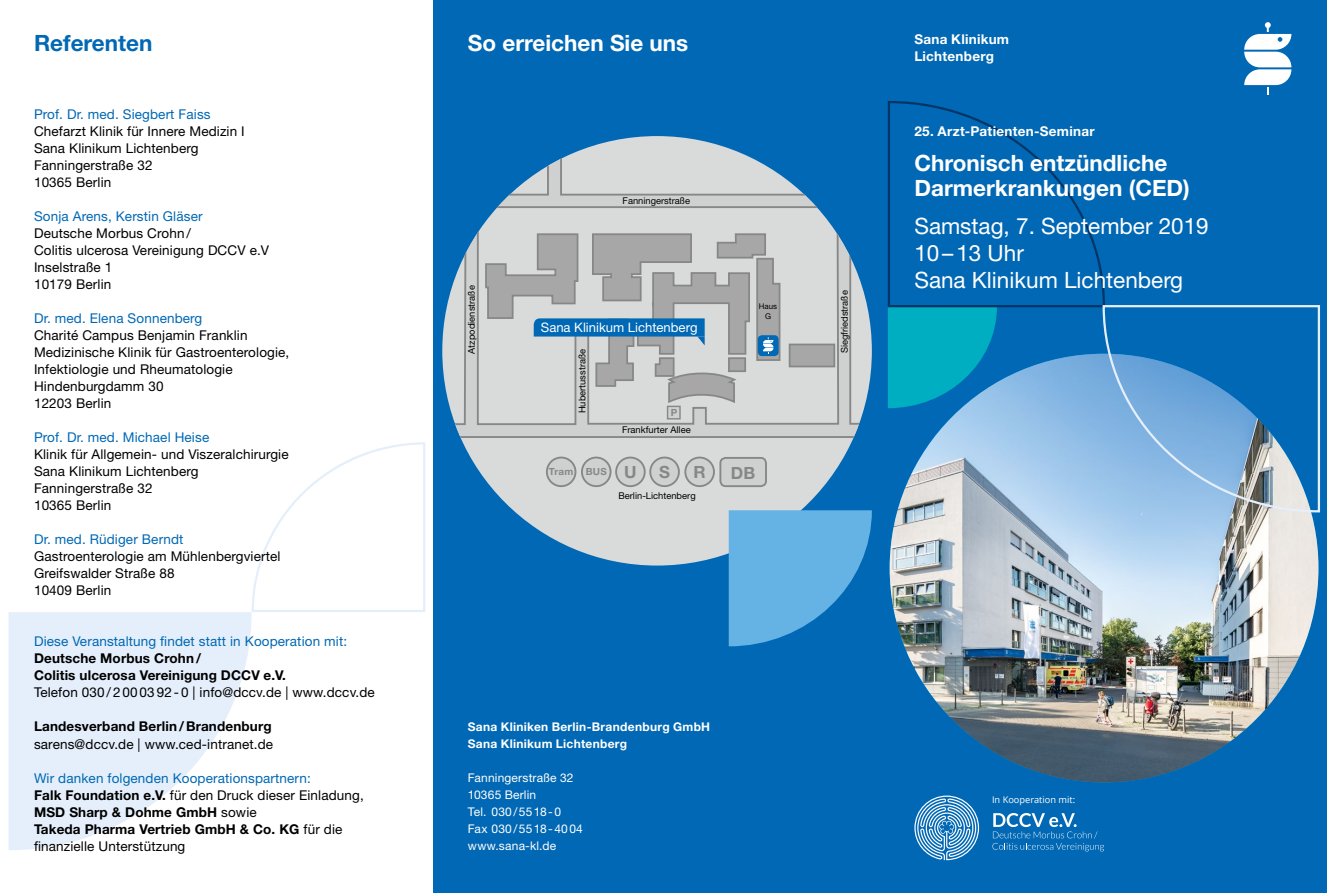
<style>
.page{position:relative;width:1327px;height:893px;background:#fff}
.page>*{position:absolute;margin:0;border:0;box-sizing:border-box;transform-origin:0 0}
.t1{font:700 22.5px/25.5px "Helvetica Neue LT Pro";color:#fff}
.t2{font:22.5px/27px "Helvetica Neue LT Pro";color:#fff}
.t3{font:700 22.5px "Helvetica Neue LT Pro";color:#0068b4}
.t4{font:700 16.8px "Helvetica Neue LT Pro";color:#868786}
.t5{font:13.5px/17px "Helvetica Neue LT Pro";letter-spacing:.01em;color:#000}
.t6{font:700 13.5px/17px "Helvetica Neue LT Pro";letter-spacing:.01em;color:#000}
.t7{font:13.5px "Helvetica Neue LT Pro";letter-spacing:.01em;color:#0068b4}
.t8{font:700 13.5px/17px "Helvetica Neue LT Pro";letter-spacing:.02em;color:#fff}
.t9{font:13.05px "Helvetica Neue LT Pro";color:#fff}
.t10{font:12px/17px "Helvetica Neue LT Pro";letter-spacing:.015em;color:#fff}
.t11{font:700 12px/17px "Helvetica Neue LT Pro";letter-spacing:.025em;color:#fff}
.t12{font:700 9.75px "Helvetica Neue LT Pro";letter-spacing:.025em;color:#868786}
.t13{font:9.3px "Helvetica Neue LT Pro";color:#000}
.t14{font:9.3px "Open Sans";color:#fff}
.t15{font:7.8px/9.4px "Helvetica Neue LT Pro";color:#000;text-align:center}
.s1{font-weight:400;color:#0068b4}
.s2{font-weight:400}
.s3{font-size:16.8px}
</style>
<div class="page">
<div style="left:434px;top:0;width:893px;height:893px;background:#0068b4"></div>
<img style="left:889px;top:354px;width:429px;height:428px;border-radius:214px">
<svg style="left:9px;top:612px;width:243px;height:238px;fill:#e5effb"></svg>
<svg style="left:250px;top:442px;width:175px;height:171px"></svg>
<svg style="left:992px;top:813px;width:112px;height:38px"></svg>
<svg style="left:914px;top:796px;width:65px;height:64px"></svg>
<div style="left:442px;top:136px;width:430px;height:430px;background:#d9dada;border-radius:50%"></div>
<svg style="left:442px;top:136px;width:430px;height:303px"></svg>
<div style="left:667px;top:406px;width:14px;height:14px;background:#cfd0d0;border:1px solid #868786"></div>
<div style="left:547px;top:457px;width:28px;height:29px;background:#cfd0d0;border-radius:50%"></div>
<div style="left:546px;top:457px;width:30px;height:30px;border:2px solid #868786;border-radius:50%"></div>
<div style="left:582px;top:457px;width:28px;height:29px;background:#cfd0d0;border-radius:50%"></div>
<div style="left:581px;top:457px;width:30px;height:30px;border:2px solid #868786;border-radius:50%"></div>
<div style="left:616px;top:457px;width:29px;height:29px;background:#cfd0d0;border-radius:50%"></div>
<div style="left:615px;top:457px;width:30px;height:30px;border:2px solid #868786;border-radius:50%"></div>
<div style="left:650px;top:457px;width:29px;height:29px;background:#cfd0d0;border-radius:50%"></div>
<div style="left:649px;top:457px;width:31px;height:30px;border:2px solid #868786;border-radius:50%"></div>
<div style="left:685px;top:457px;width:29px;height:29px;background:#cfd0d0;border-radius:50%"></div>
<div style="left:684px;top:457px;width:31px;height:30px;border:2px solid #868786;border-radius:50%"></div>
<div style="left:720px;top:458px;width:46px;height:28px;background:#cfd0d0;border-radius:5px"></div>
<div style="left:719px;top:457px;width:48px;height:30px;border:2px solid #868786;border-radius:5px"></div>
<svg style="left:484px;top:232px;width:297px;height:172px"></svg>
<svg style="left:729px;top:510px;width:143px;height:136px"></svg>
<svg style="left:887px;top:22px;width:433px;height:492px"></svg>
<h1 class="t3" style="left:34px;top:29px;width:120px">Referenten</h1>
<p class="t7" style="left:34px;top:106px;width:178px">Prof. Dr. med. Siegbert Faiss</p>
<p class="t5" style="left:34px;top:122px;width:212px">Chefarzt Klinik für Innere Medizin I<br>Sana Klinikum Lichtenberg<br>Fanningerstraße 32<br>10365 Berlin</p>
<p class="t7" style="left:34px;top:208px;width:170px">Sonja Arens, Kerstin Gläser</p>
<p class="t5" style="left:34px;top:225px;width:237px">Deutsche Morbus Crohn /<br>Colitis ulcerosa Vereinigung DCCV e.V<br>Inselstraße 1<br>10179 Berlin</p>
<p class="t7" style="left:34px;top:310px;width:170px">Dr. med. Elena Sonnenberg</p>
<p class="t5" style="left:34px;top:327px;width:257px">Charité Campus Benjamin Franklin<br>Medizinische Klinik für Gastroenterologie,<br>Infektiologie und Rheumatologie<br>Hindenburgdamm 30<br>12203 Berlin</p>
<p class="t7" style="left:34px;top:429px;width:177px">Prof. Dr. med. Michael Heise</p>
<p class="t5" style="left:34px;top:446px;width:256px">Klinik für Allgemein- und Viszeralchirurgie<br>Sana Klinikum Lichtenberg<br>Fanningerstraße 32<br>10365 Berlin</p>
<p class="t7" style="left:34px;top:531px;width:151px">Dr. med. Rüdiger Berndt</p>
<p class="t5" style="left:34px;top:548px;width:248px">Gastroenterologie am Mühlenbergviertel<br>Greifswalder Straße 88<br>10409 Berlin</p>
<p class="t7" style="left:34px;top:633px;width:315px">Diese Veranstaltung findet statt in Kooperation mit:</p>
<p class="t6" style="left:34px;top:650px;width:253px">Deutsche Morbus Crohn/<br>Colitis ulcerosa Vereinigung DCCV e.V.</p>
<p class="t5" style="left:34px;top:684px;width:342px">Telefon 030 / 2 00 03 92 - 0 | info@dccv.de | www.dccv.de</p>
<p class="t6" style="left:34px;top:718px;width:239px">Landesverband Berlin/ Brandenburg</p>
<p class="t5" style="left:34px;top:735px;width:241px">sarens@dccv.de | www.ced-intranet.de</p>
<p class="t6" style="left:34px;top:769px;width:331px"><span class="s1">Wir danken folgenden Kooperationspartnern:<br></span>Falk Foundation e.V. <span class="s2">für den Druck dieser Einladung, </span>MSD Sharp &amp; Dohme GmbH <span class="s2">sowie<br></span>Takeda Pharma Vertrieb GmbH &amp; Co. KG <span class="s2">für die finanzielle Unterstützung</span></p>
<h1 class="t1" style="left:468px;top:30px;width:222px">So erreichen Sie uns</h1>
<p class="t13" style="left:466px;top:354px;width:70px;rotate:-90deg">Atzpodienstraße</p>
<p class="t13" style="left:622px;top:195px;width:69px">Fanningerstraße</p>
<p class="t9" style="left:541px;top:319px;width:158px">Sana Klinikum Lichtenberg</p>
<p class="t13" style="left:576px;top:413px;width:66px;rotate:-90deg">Hubertusstraße</p>
<p class="t12" style="left:671px;top:407px;width:8px">P</p>
<p class="t13" style="left:622px;top:424px;width:70px">Frankfurter Allee</p>
<p class="t15" style="left:759px;top:302px;width:20px">Haus<br>G</p>
<p class="t12" style="left:549px;top:466px;width:89px">Tram BUS <span class="s3">U</span></p>
<p class="t4" style="left:659px;top:461px;width:12px">S</p>
<p class="t4" style="left:693px;top:461px;width:14px">R</p>
<p class="t4" style="left:731px;top:463px;width:26px">DB</p>
<p class="t13" style="left:618px;top:490px;width:79px">Berlin-Lichtenberg</p>
<p class="t13" style="left:838px;top:353px;width:65px;rotate:-90deg">Siegfriedstraße</p>
<p class="t8" style="left:914px;top:30px;width:96px">Sana Klinikum<br>Lichtenberg</p>
<p class="t8" style="left:914px;top:123px;width:182px">25. Arzt-Patienten-Seminar</p>
<h1 class="t1" style="left:914px;top:149px;width:277px">Chronisch entzündliche<br>Darmerkrankungen (CED)</h1>
<h1 class="t2" style="left:914px;top:212px;width:296px">Samstag, 7. September 2019<br>10–13 Uhr<br>Sana Klinikum Lichtenberg</h1>
<p class="t11" style="left:468px;top:718px;width:244px">Sana Kliniken Berlin-Brandenburg GmbH<br>Sana Klinikum Lichtenberg</p>
<p class="t10" style="left:468px;top:769px;width:117px">Fanningerstraße 32<br>10365 Berlin<br>Tel. 030/5518-0<br>Fax 030/5518-4004 www.sana-kl.de</p>
<p class="t14" style="left:992px;top:793px;width:85px">In Kooperation mit:</p>
</div>
